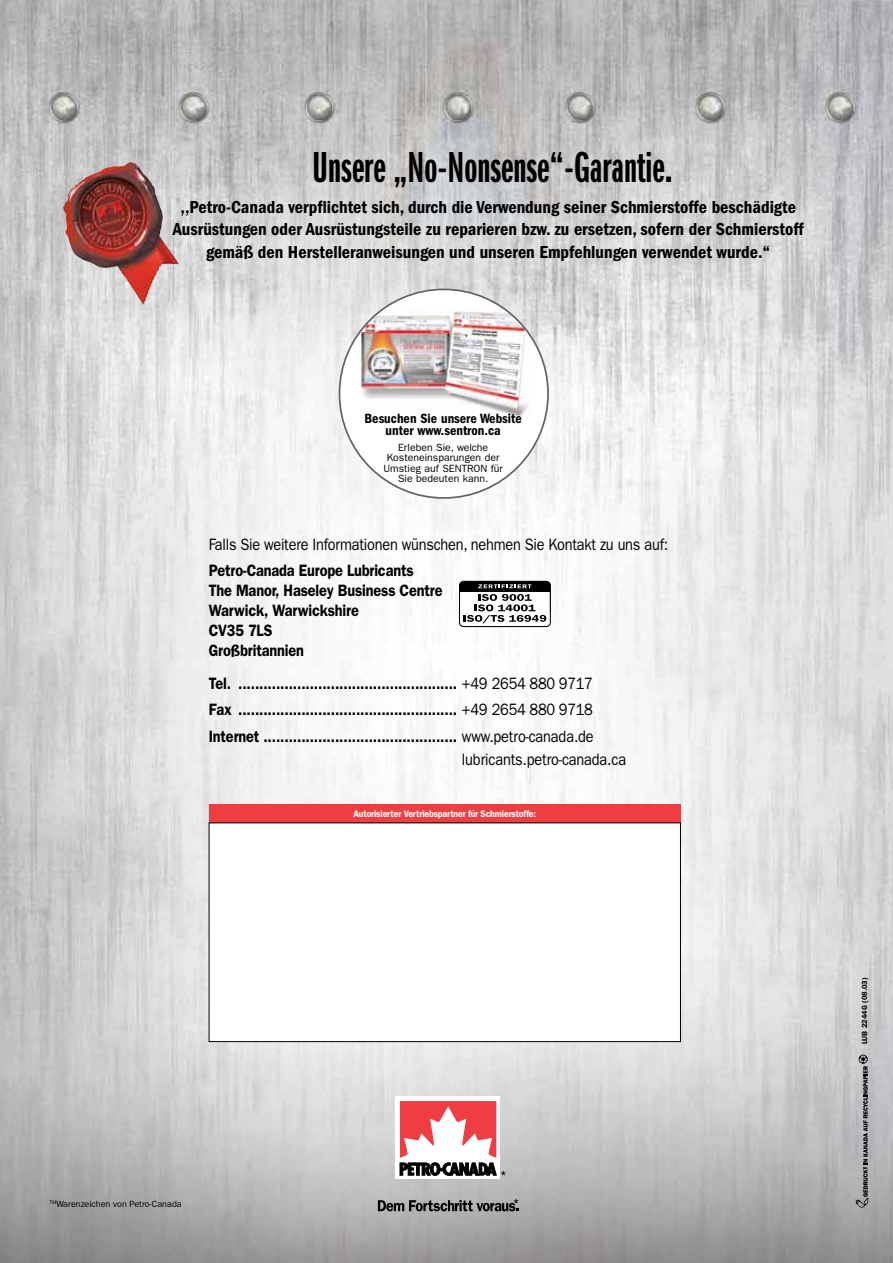
<style>
.page{position:relative;width:893px;height:1263px;background:#fff}
.page>*{position:absolute;margin:0;border:0;box-sizing:border-box;transform-origin:0 0}
.t1{font:45px "Franklin Gothic Demi X Cmpr";color:#000}
.t2{font:600 condensed 18px/22.5px "Franklin Gothic";color:#000;text-align:center}
.t3{font:600 16.5px/19.8px "Franklin Gothic";letter-spacing:-.01em;color:#000;scale:.88 1}
.t4{font:16.5px "ITC Franklin Gothic Std";letter-spacing:-.015em;color:#000;scale:.88 1}
.t5{font:600 condensed 13.8px/12.1px "Franklin Gothic";color:#000;text-align:center}
.t6{font:10.5px/10.5px "ITC Franklin Gothic Std";color:#000;text-align:center}
.t7{font:600 9.75px "Franklin Gothic";letter-spacing:-.015em;color:#fff;scale:.9 1}
.t8{font:9px "ITC Franklin Gothic Std";color:#000}
.t9{font:600 7.5px "Franklin Gothic";color:#000}
.s1{font-family:"ITC Franklin Gothic Std";font-weight:400}
</style>
<div class="page">
<img style="left:0;top:0;width:893px;height:1263px">
<div style="left:209px;top:804px;width:472px;height:19px;background:#ef3e42"></div>
<div style="left:209px;top:823px;width:471px;height:218px;background:#fff"></div>
<div style="left:209px;top:823px;width:472px;height:219px;border:1px solid #000"></div>
<div style="left:396px;top:1097px;width:104px;height:82px;background:#fff"></div>
<svg style="left:400px;top:1101px;width:106px;height:75px"></svg>
<svg style="left:378px;top:1199px;width:140px;height:12px;background:#696969"></svg>
<div style="left:339px;top:289px;width:209px;height:209px;background:#fff;border-radius:50%"></div>
<img style="left:359px;top:310px;width:172px;height:107px">
<img style="left:63px;top:164px;width:83px;height:141px">
<div style="left:459px;top:581px;width:91px;height:34px;background:#000;border-radius:4px"></div>
<div style="left:459px;top:581px;width:92px;height:35px;border:1px solid #000;border-radius:4px"></div>
<svg style="left:459px;top:584px;width:92px;height:43px"></svg>
<svg style="left:854px;top:1054px;width:16px;height:153px;background:#9a999c"></svg>
<h1 class="t1" style="left:312px;top:143px;width:362px">Unsere „No-Nonsense“-Garantie.</h1>
<p class="t2" style="left:173px;top:196px;width:633px">,,Petro-Canada verpflichtet sich, durch die Verwendung seiner Schmierstoffe beschädigte<br>Ausrüstungen oder Ausrüstungsteile zu reparieren bzw. zu ersetzen, sofern der Schmierstoff gemäß den Herstelleranweisungen und unseren Empfehlungen verwendet wurde.“</p>
<p class="t5" style="left:364px;top:412px;width:159px">Besuchen Sie unsere Website unter www.sentron.ca</p>
<p class="t6" style="left:383px;top:442px;width:121px">Erleben Sie, welche<br>Kosteneinsparungen der<br>Umstieg auf SENTRON für<br>Sie bedeuten kann.</p>
<p class="t4" style="left:209px;top:535px;width:524px">Falls Sie weitere Informationen wünschen, nehmen Sie Kontakt zu uns auf:</p>
<p class="t3" style="left:209px;top:561px;width:267px">Petro-Canada Europe Lubricants<br>The Manor, Haseley Business Centre<br>Warwick, Warwickshire<br>CV35 7LS<br>Großbritannien</p>
<p class="t3" style="left:209px;top:670px;width:439px;line-height:26.5px;text-align:justify">Tel. .................................................... <span class="s1">+49 2654 880 9717<br></span>Fax .................................................... <span class="s1">+49 2654 880 9718<br></span>Internet .............................................. <span class="s1">www.petro-canada.de</span></p>
<p class="t4" style="left:462px;top:750px;width:188px">lubricants.petro-canada.ca</p>
<p class="t7" style="left:353px;top:808px;width:204px">Autorisierter Vertriebspartner für Schmierstoffe:</p>
<p class="t8" style="left:50px;top:1199px;width:134px"><sup>TM</sup>Warenzeichen von Petro-Canada</p>
<p class="t9" style="left:860px;top:1044px;width:69px;rotate:-90deg">LUB 2244G (08.03)</p>
</div>
